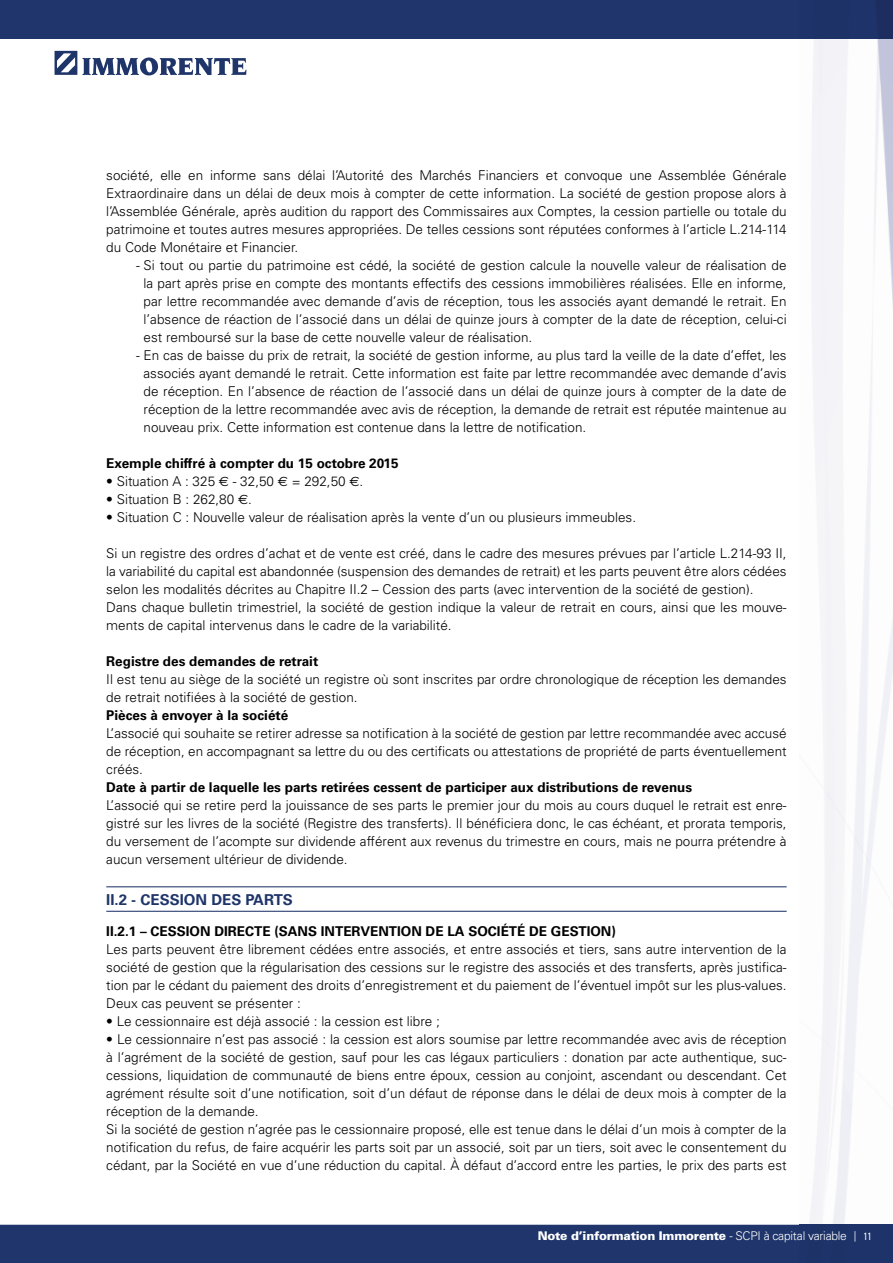
<style>
.page{position:relative;width:893px;height:1263px;background:#fff}
.page>*{position:absolute;margin:0;border:0;box-sizing:border-box;transform-origin:0 0}
.t1{font:700 15px "Univers";color:#1f356a}
.t2{font:300 13.5px/18px "Univers";color:#000;text-align:justify}
.t3{font:700 13.5px "Univers";color:#000}
.t4{font:900 12px "Univers";letter-spacing:-.02em;color:#fff}
.s1{font-family:"Euro Sans";font-weight:400}
.s2{font-weight:300}
.s3{font-weight:400;font-stretch:condensed;font-size:10.5px}
</style>
<div class="page">
<img style="left:799px;top:0;width:94px;height:1225px">
<img style="left:54px;top:51px;width:193px;height:25px">
<div style="left:0;top:0;width:799px;height:38px;background:#1f356b"></div>
<div style="left:0;top:1225px;width:893px;height:38px;background:#1f356b"></div>
<hr style="left:106px;top:886px;width:681px;height:1px;background:#1f356a">
<hr style="left:106px;top:911px;width:681px;height:1px;background:#1f356a">
<p class="t2" style="left:106px;top:167px;width:682px">société, elle en informe sans délai l’Autorité des Marchés Financiers et convoque une Assemblée Générale Extraordinaire dans un délai de deux mois à compter de cette information. La société de gestion propose alors à l’Assemblée Générale, après audition du rapport des Commissaires aux Comptes, la cession partielle ou totale du patrimoine et toutes autres mesures appropriées. De telles cessions sont réputées conformes à l’article L.214-114 du Code Monétaire et Financier.</p>
<p class="t2" style="left:144px;top:257px;width:645px;text-indent:-8px">- Si tout ou partie du patrimoine est cédé, la société de gestion calcule la nouvelle valeur de réalisation de la part après prise en compte des montants effectifs des cessions immobilières réalisées. Elle en informe, par lettre recommandée avec demande d’avis de réception, tous les associés ayant demandé le retrait. En l’absence de réaction de l’associé dans un délai de quinze jours à compter de la date de réception, celui-ci est remboursé sur la base de cette nouvelle valeur de réalisation.</p>
<p class="t2" style="left:144px;top:347px;width:645px;text-indent:-8px">- En cas de baisse du prix de retrait, la société de gestion informe, au plus tard la veille de la date d’effet, les associés ayant demandé le retrait. Cette information est faite par lettre recommandée avec demande d’avis de réception. En l’absence de réaction de l’associé dans un délai de quinze jours à compter de la date de réception de la lettre recommandée avec avis de réception, la demande de retrait est réputée maintenue au nouveau prix. Cette information est contenue dans la lettre de notification.</p>
<p class="t3" style="left:106px;top:458px;width:294px">Exemple chiffré à compter du 15 octobre 2015</p>
<p class="t2" style="left:106px;top:473px;width:258px">• Situation A : 325 <span class="s1">€</span> - 32,50 <span class="s1">€</span> = 292,50 <span class="s1">€</span>.</p>
<p class="t2" style="left:106px;top:491px;width:147px">• Situation B : 262,80 <span class="s1">€</span>.</p>
<p class="t2" style="left:106px;top:509px;width:531px">• Situation C : Nouvelle valeur de réalisation après la vente d’un ou plusieurs immeubles.</p>
<p class="t2" style="left:106px;top:545px;width:682px;text-align:left">Si un registre des ordres d’achat et de vente est créé, dans le cadre des mesures prévues par l’article L.214-93 II, la variabilité du capital est abandonnée (suspension des demandes de retrait) et les parts peuvent être alors cédées selon les modalités décrites au Chapitre II.2 – Cession des parts (avec intervention de la société de gestion).<br>Dans chaque bulletin trimestriel, la société de gestion indique la valeur de retrait en cours, ainsi que les mouve&shy;ments de capital intervenus dans le cadre de la variabilité.</p>
<p class="t3" style="left:106px;top:656px;width:213px">Registre des demandes de retrait</p>
<p class="t2" style="left:106px;top:671px;width:682px">Il est tenu au siège de la société un registre où sont inscrites par ordre chronologique de réception les demandes de retrait notifiées à la société de gestion.</p>
<p class="t3" style="left:106px;top:710px;width:184px">Pièces à envoyer à la société</p>
<p class="t2" style="left:106px;top:725px;width:682px">L’associé qui souhaite se retirer adresse sa notification à la société de gestion par lettre recommandée avec accusé de réception, en accompagnant sa lettre du ou des certificats ou attestations de propriété de parts éventuellement créés.</p>
<p class="t3" style="left:106px;top:782px;width:587px">Date à partir de laquelle les parts retirées cessent de participer aux distributions de revenus</p>
<p class="t2" style="left:106px;top:797px;width:682px">L’associé qui se retire perd la jouissance de ses parts le premier jour du mois au cours duquel le retrait est enre&shy;gistré sur les livres de la société (Registre des transferts). Il bénéficiera donc, le cas échéant, et prorata temporis, du versement de l’acompte sur dividende afférent aux revenus du trimestre en cours, mais ne pourra prétendre à aucun versement ultérieur de dividende.</p>
<p class="t1" style="left:106px;top:894px;width:188px">II.2 - CESSION DES PARTS</p>
<p class="t3" style="left:106px;top:926px;width:511px">II.2.1 – CESSION DIRECTE (SANS INTERVENTION DE LA SOCIÉTÉ DE GESTION)</p>
<p class="t2" style="left:106px;top:941px;width:682px">Les parts peuvent être librement cédées entre associés, et entre associés et tiers, sans autre intervention de la société de gestion que la régularisation des cessions sur le registre des associés et des transferts, après justifica&shy;tion par le cédant du paiement des droits d’enregistrement et du paiement de l’éventuel impôt sur les plus-values.<br>Deux cas peuvent se présenter :</p>
<p class="t2" style="left:106px;top:1013px;width:335px">• Le cessionnaire est déjà associé : la cession est libre ;</p>
<p class="t2" style="left:106px;top:1031px;width:682px;text-align:left">• Le cessionnaire n’est pas associé : la cession est alors soumise par lettre recommandée avec avis de réception à l’agrément de la société de gestion, sauf pour les cas légaux particuliers : donation par acte authentique, suc&shy;cessions, liquidation de communauté de biens entre époux, cession au conjoint, ascendant ou descendant. Cet agrément résulte soit d’une notification, soit d’un défaut de réponse dans le délai de deux mois à compter de la réception de la demande.<br>Si la société de gestion n’agrée pas le cessionnaire proposé, elle est tenue dans le délai d’un mois à compter de la notification du refus, de faire acquérir les parts soit par un associé, soit par un tiers, soit avec le consentement du cédant, par la Société en vue d’une réduction du capital. À défaut d’accord entre les parties, le prix des parts est</p>
<p class="t4" style="left:538px;top:1232px;width:336px">Note d’information Immorente <span class="s2">- SCPI à capital variable</span> <span class="s3">| 11</span></p>
</div>
